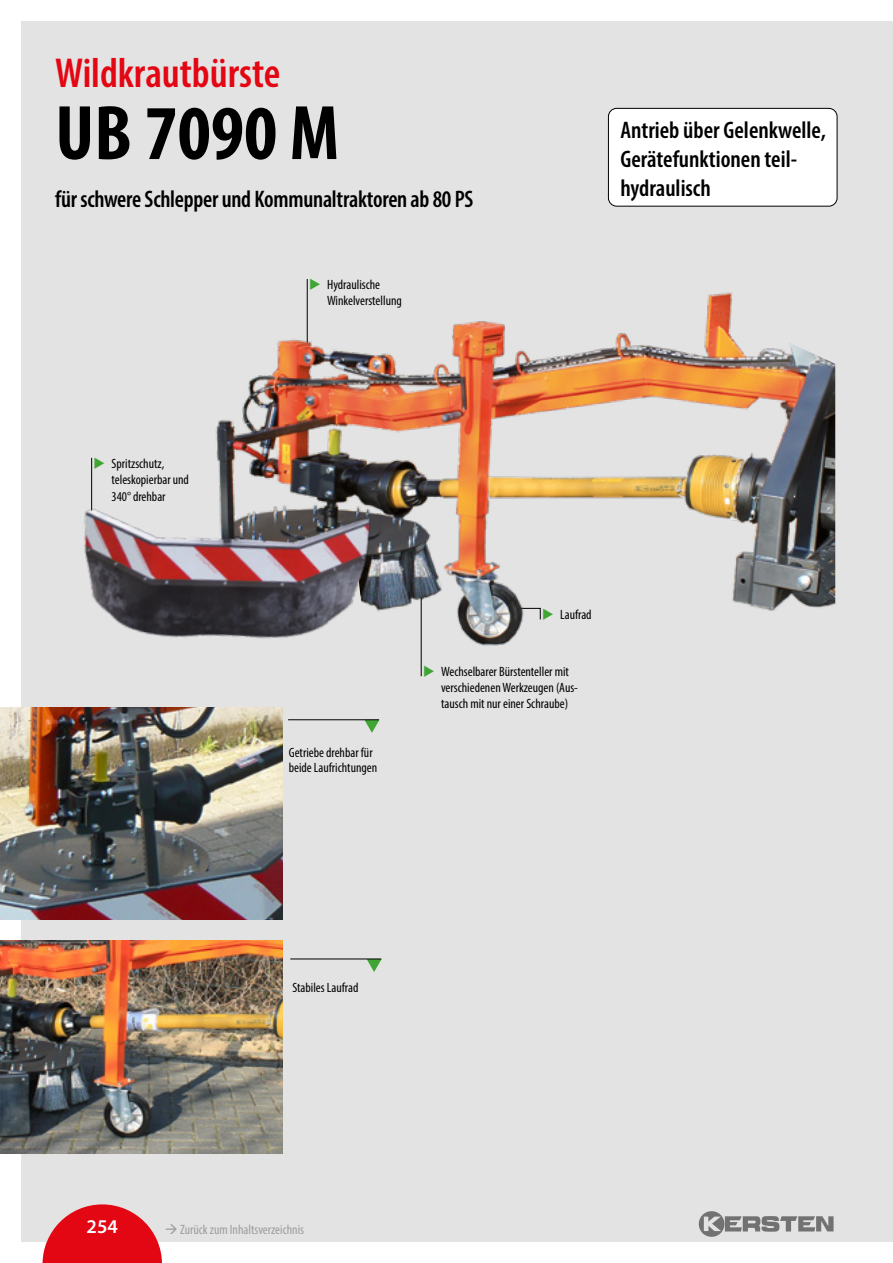
<style>
.page{position:relative;width:893px;height:1263px;background:#fff}
.page>*{position:absolute;margin:0;border:0;box-sizing:border-box;transform-origin:0 0}
.t1{font:700 condensed 78px "Myriad Pro";color:#000}
.t2{font:600 condensed 42px "Myriad Pro";color:#e30613}
.t3{font:600 condensed 24px/28.8px "Myriad Pro";letter-spacing:-.005em;color:#000}
.t4{font:600 19.5px "Myriad Pro";color:#fff}
.t5{font:condensed 13.5px/16.2px "Myriad Pro";color:#000}
.t6{font:condensed 13.5px "Myriad Pro";color:#9d9d9c}
.s1{color:#3fa535}
</style>
<div class="page">
<div style="left:21px;top:21px;width:872px;height:1221px;background:#e3e3e3"></div>
<svg style="left:43px;top:1204px;width:119px;height:59px"></svg>
<svg style="left:698px;top:1211px;width:136px;height:25px"></svg>
<svg style="left:364px;top:720px;width:15px;height:13px"></svg>
<hr style="left:288px;top:719px;width:91px;height:1px;background:#000">
<svg style="left:367px;top:959px;width:15px;height:13px"></svg>
<hr style="left:290px;top:958px;width:91px;height:1px;background:#000">
<div style="left:608px;top:108px;width:229px;height:98px;background:#fff;border-radius:8px"></div>
<div style="left:608px;top:108px;width:229px;height:98px;border:1px solid #000;border-radius:8px"></div>
<img style="left:0;top:940px;width:283px;height:213px">
<img style="left:0;top:707px;width:283px;height:213px">
<img style="left:91px;top:279px;width:744px;height:398px">
<img style="left:84px;top:496px;width:301px;height:163px">
<svg style="left:105px;top:468px;width:14px;height:1px"></svg>
<svg style="left:435px;top:676px;width:13px;height:1px"></svg>
<svg style="left:554px;top:619px;width:13px;height:1px"></svg>
<svg style="left:321px;top:289px;width:13px;height:1px"></svg>
<h2 class="t2" style="left:55px;top:47px;width:227px">Wildkrautbürste</h2>
<h1 class="t1" style="left:55px;top:84px;width:286px">UB 7090 M</h1>
<h3 class="t3" style="left:55px;top:184px;width:419px">für schwere Schlepper und Kommunaltraktoren ab 80 PS</h3>
<p class="t5" style="left:327px;top:276px;width:76px;text-indent:-18px"><span class="s1">◆</span> Hydraulische<br>Winkelverstellung</p>
<h3 class="t3" style="left:620px;top:115px;width:207px">Antrieb über Gelenkwelle,<br>Gerätefunktionen teil&shy;hydraulisch</h3>
<p class="t5" style="left:112px;top:455px;width:79px;text-indent:-18px"><span class="s1">◆</span> Spritzschutz, teleskopierbar und<br>340° drehbar</p>
<p class="t5" style="left:289px;top:745px;width:90px;line-height:14.9px">Getriebe drehbar für beide Laufrichtungen</p>
<p class="t5" style="left:542px;top:606px;width:51px"><span class="s1">◆</span> Laufrad</p>
<p class="t5" style="left:441px;top:663px;width:138px;text-indent:-18px"><span class="s1">◆</span> Wechselbarer Bürstenteller mit verschiedenen Werkzeugen (Aus&shy;tausch mit nur einer Schraube)</p>
<p class="t5" style="left:292px;top:979px;width:68px">Stabiles Laufrad</p>
<h3 class="t4" style="left:87px;top:1214px;width:33px">254</h3>
<p class="t6" style="left:165px;top:1221px;width:141px">→ Zurück zum Inhaltsverzeichnis</p>
</div>
